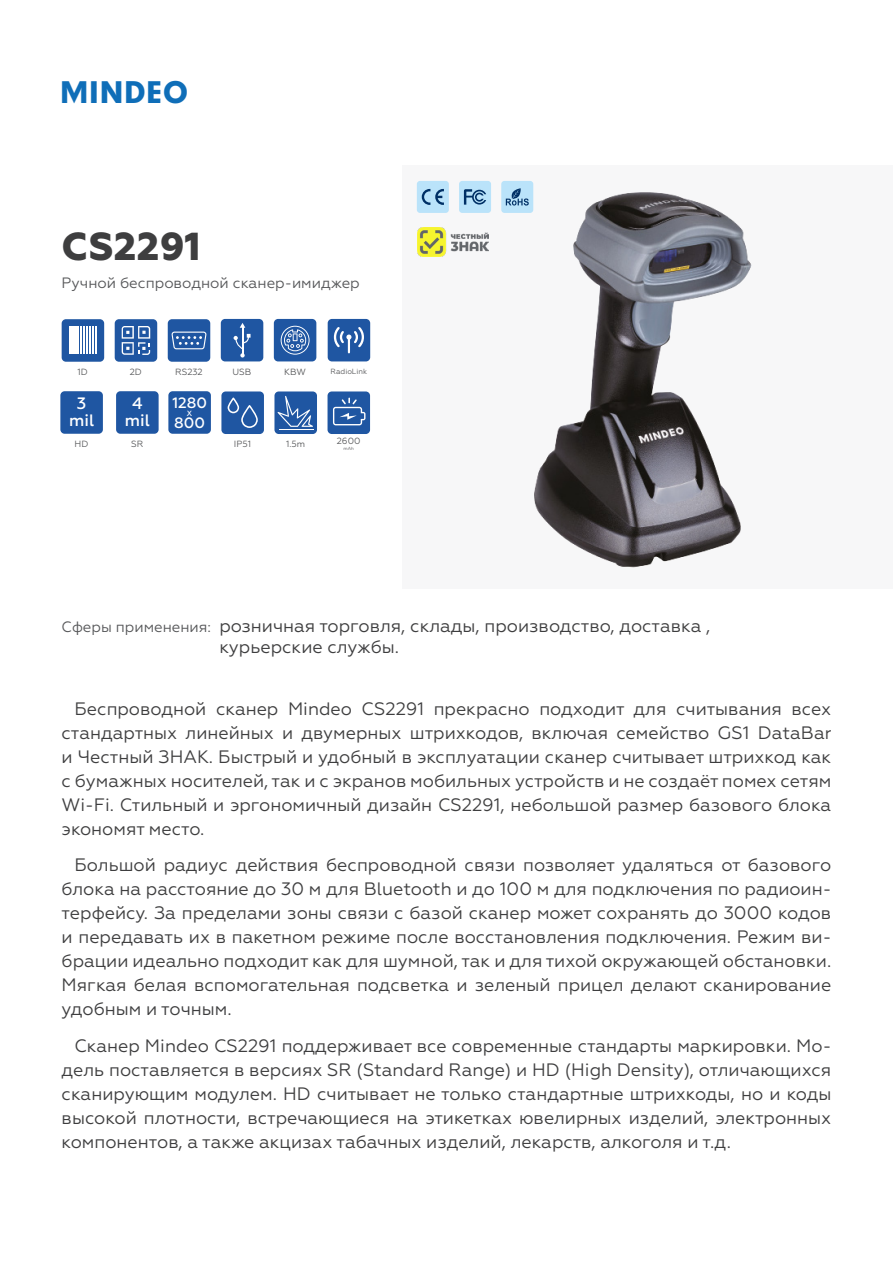
<style>
.page{position:relative;width:893px;height:1263px;background:#fff}
.page>*{position:absolute;margin:0;border:0;box-sizing:border-box;transform-origin:0 0}
.t1{font:800 39px "Geometria";letter-spacing:.01em;color:#3e3e3f}
.t2{font:900 28.5px "Geometric 706";color:#0f6eb8}
.Уменьшенный{font:18px/24px "Geometria";color:#3e3e3f;text-align:justify}
.t3{font:500 16.5px "Geometria";color:#fff}
.Уменьшенный-2{font:15px "Geometria";color:#57585a}
.t4{font:500 15px "Geometria";color:#fff}
.t5{font:9px "Geometria";color:#57585a}
.t6{font:7.5px "Geometria";color:#57585a}
.t7{font:500 7.5px "Geometria";color:#fff}
.t8{font:4.5px "Geometria";color:#57585a}
.s1{font-size:15px;color:#57585a}
</style>
<div class="page">
<div style="left:402px;top:166px;width:491px;height:423px;background:#f7f7f8"></div>
<div style="left:417px;top:181px;width:32px;height:32px;background:#bae3fa;border-radius:3px"></div>
<svg style="left:422px;top:189px;width:22px;height:16px"></svg>
<div style="left:459px;top:181px;width:32px;height:32px;background:#bae3fa;border-radius:3px"></div>
<svg style="left:464px;top:189px;width:22px;height:16px"></svg>
<div style="left:501px;top:181px;width:32px;height:32px;background:#bae3fa;border-radius:3px"></div>
<svg style="left:506px;top:188px;width:23px;height:18px"></svg>
<img style="left:418px;top:228px;width:71px;height:29px">
<img style="left:531px;top:189px;width:221px;height:379px">
<div style="left:62px;top:319px;width:42px;height:43px;background:#1f56a2;border-radius:4px"></div>
<hr style="left:69px;top:327px;width:3px;height:27px;background:#fff">
<hr style="left:73px;top:327px;width:3px;height:27px;background:#fff">
<svg style="left:78px;top:327px;width:1px;height:27px"></svg>
<hr style="left:80px;top:327px;width:2px;height:27px;background:#fff">
<hr style="left:83px;top:327px;width:2px;height:27px;background:#fff">
<hr style="left:86px;top:327px;width:2px;height:27px;background:#fff">
<hr style="left:89px;top:327px;width:2px;height:27px;background:#fff">
<hr style="left:92px;top:327px;width:2px;height:27px;background:#fff">
<hr style="left:95px;top:327px;width:2px;height:27px;background:#fff">
<div style="left:221px;top:391px;width:43px;height:43px;background:#1f56a2;border-radius:4px"></div>
<svg style="left:228px;top:397px;width:30px;height:31px"></svg>
<div style="left:328px;top:391px;width:42px;height:43px;background:#1f56a2;border-radius:4px"></div>
<svg style="left:333px;top:398px;width:32px;height:27px"></svg>
<div style="left:115px;top:319px;width:42px;height:43px;background:#1f56a2;border-radius:4px"></div>
<svg style="left:122px;top:326px;width:28px;height:29px"></svg>
<div style="left:274px;top:391px;width:43px;height:43px;background:#1f56a2;border-radius:4px"></div>
<svg style="left:278px;top:396px;width:35px;height:31px"></svg>
<hr style="left:280px;top:429px;width:34px;height:1px;background:#fff">
<div style="left:168px;top:319px;width:42px;height:43px;background:#1f56a2;border-radius:4px"></div>
<svg style="left:172px;top:332px;width:34px;height:17px"></svg>
<div style="left:221px;top:319px;width:42px;height:42px;background:#1f56a2;border-radius:4px"></div>
<svg style="left:233px;top:323px;width:18px;height:35px"></svg>
<div style="left:168px;top:391px;width:43px;height:43px;background:#1f56a2;border-radius:4px"></div>
<div style="left:60px;top:391px;width:43px;height:43px;background:#1f56a2;border-radius:4px"></div>
<div style="left:116px;top:391px;width:43px;height:43px;background:#1f56a2;border-radius:4px"></div>
<div style="left:274px;top:319px;width:42px;height:42px;background:#1f56a2;border-radius:4px"></div>
<svg style="left:281px;top:326px;width:29px;height:29px"></svg>
<div style="left:328px;top:319px;width:42px;height:42px;background:#1f56a2;border-radius:4px"></div>
<svg style="left:334px;top:327px;width:30px;height:26px"></svg>
<h2 class="t2" style="left:60px;top:72px;width:130px">MINDEO</h2>
<p class="t1" style="left:62px;top:223px;width:140px">CS2291</p>
<p class="Уменьшенный-2" style="left:62px;top:274px;width:300px">Ручной беспроводной сканер-имиджер</p>
<p class="t5" style="left:78px;top:367px;width:12px">1D</p>
<p class="t3" style="left:77px;top:394px;width:11px">3</p>
<p class="t3" style="left:69px;top:410px;width:26px">mil</p>
<p class="t5" style="left:130px;top:367px;width:14px">2D</p>
<p class="t3" style="left:132px;top:394px;width:12px">4</p>
<p class="t3" style="left:125px;top:410px;width:26px">mil</p>
<p class="t5" style="left:75px;top:439px;width:15px">HD</p>
<p class="t5" style="left:131px;top:439px;width:14px">SR</p>
<p class="t5" style="left:175px;top:367px;width:29px">RS232</p>
<p class="t5" style="left:232px;top:367px;width:20px">USB</p>
<p class="t4" style="left:172px;top:394px;width:36px">1280</p>
<p class="t7" style="left:187px;top:409px;width:7px">X</p>
<p class="t4" style="left:174px;top:414px;width:32px">800</p>
<p class="t5" style="left:284px;top:367px;width:23px">KBW</p>
<p class="t6" style="left:331px;top:367px;width:38px">RadioLink</p>
<p class="t5" style="left:234px;top:439px;width:19px">IP51</p>
<p class="t5" style="left:337px;top:436px;width:25px">2600</p>
<p class="t8" style="left:344px;top:446px;width:12px">mAh</p>
<p class="t5" style="left:286px;top:439px;width:21px">1.5m</p>
<p class="Уменьшенный" style="left:219px;top:615px;width:492px;line-height:21.6px;text-indent:-158px"><span class="s1">Сферы применения:</span> розничная торговля, склады, производство, доставка , курьерские службы.</p>
<p class="Уменьшенный" style="left:62px;top:696px;width:771px;text-indent:13px">Беспроводной сканер Mindeo CS2291 прекрасно подходит для считывания всех стандартных линейных и двумерных штрихкодов, включая семейство GS1 DataBar и Честный ЗНАК. Быстрый и удобный в эксплуатации сканер считывает штрихкод как с бумажных носителей, так и с экранов мобильных устройств и не создаёт помех сетям Wi-Fi. Стильный и эргономичный дизайн CS2291, небольшой размер базового блока экономят место.</p>
<p class="Уменьшенный" style="left:62px;top:853px;width:771px;text-indent:13px">Большой радиус действия беспроводной связи позволяет удаляться от базового блока на расстояние до 30 м для Bluetooth и до 100 м для подключения по радиоин&shy;терфейсу. За пределами зоны связи с базой сканер может сохранять до 3000 кодов и передавать их в пакетном режиме после восстановления подключения. Режим ви&shy;брации идеально подходит как для шумной, так и для тихой окружающей обстановки.<br>Мягкая белая вспомогательная подсветка и зеленый прицел делают сканирование удобным и точным.</p>
<p class="Уменьшенный" style="left:62px;top:1034px;width:771px;text-indent:13px">Cканер Mindeo СS2291 поддерживает все современные стандарты маркировки. Мо&shy;дель поставляется в версиях SR (Standard Range) и HD (High Density), отличающихся сканирующим модулем. HD считывает не только стандартные штрихкоды, но и коды высокой плотности, встречающиеся на этикетках ювелирных изделий, электронных компонентов, а также акцизах табачных изделий, лекарств, алкоголя и т.д.</p>
</div>
